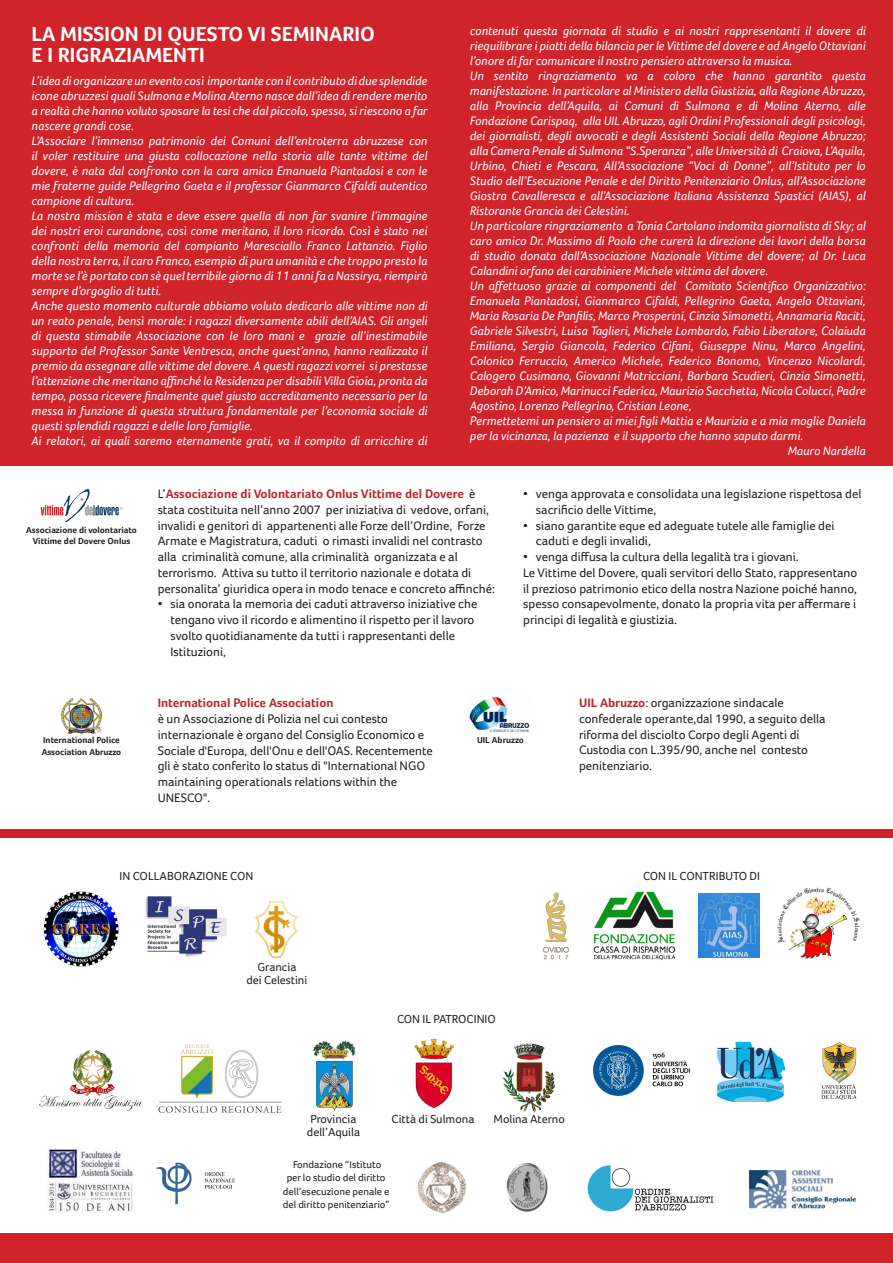
<style>
.page{position:relative;width:893px;height:1263px;background:#fff}
.page>*{position:absolute;margin:0;border:0;box-sizing:border-box;transform-origin:0 0}
.t1{font:700 21px/21px "Foco";color:#fff}
.t2{font:italic 12.75px/15px "Foco";color:#fff;text-align:justify}
.t3{font:12.75px/15.8px "Foco";color:#231f20}
.t4{font:12px/13.5px "Foco";color:#231f20;text-align:center}
.t5{font:10.5px/13.5px "Foco";color:#231f20;text-align:center}
.t6{font:700 9px/11.6px "Foco";color:#231f20}
.s1{font-weight:700;color:#b7282e}
</style>
<div class="page">
<img style="left:506px;top:1163px;width:42px;height:49px">
<img style="left:414px;top:1039px;width:39px;height:68px">
<img style="left:502px;top:1043px;width:53px;height:69px">
<img style="left:158px;top:1044px;width:124px;height:69px">
<img style="left:587px;top:1165px;width:127px;height:47px">
<img style="left:313px;top:1040px;width:43px;height:71px">
<img style="left:417px;top:1161px;width:50px;height:53px">
<img style="left:39px;top:1050px;width:103px;height:61px">
<img style="left:44px;top:891px;width:75px;height:75px;border-radius:37px">
<img style="left:145px;top:896px;width:82px;height:61px">
<img style="left:749px;top:1170px;width:106px;height:41px">
<img style="left:790px;top:944px;width:41px;height:14px">
<img style="left:594px;top:891px;width:80px;height:38px">
<img style="left:593px;top:934px;width:83px;height:26px">
<img style="left:698px;top:894px;width:62px;height:64px">
<img style="left:543px;top:892px;width:26px;height:68px">
<img style="left:592px;top:1045px;width:98px;height:51px">
<img style="left:716px;top:1041px;width:70px;height:61px">
<img style="left:156px;top:1162px;width:80px;height:43px">
<img style="left:821px;top:1042px;width:36px;height:58px">
<img style="left:255px;top:901px;width:43px;height:58px">
<img style="left:61px;top:698px;width:41px;height:36px">
<svg style="left:41px;top:489px;width:81px;height:33px"></svg>
<div style="left:0;top:1234px;width:893px;height:29px;background:#d1232a"></div>
<div style="left:0;top:0;width:893px;height:466px;background:#d1232a"></div>
<div style="left:0;top:829px;width:893px;height:9px;background:#d1232a"></div>
<img style="left:469px;top:697px;width:61px;height:35px">
<img style="left:48px;top:1148px;width:85px;height:65px">
<img style="left:790px;top:896px;width:57px;height:48px">
<p class="t1" style="left:32px;top:23px;width:345px">LA MISSION DI QUESTO VI SEMINARIO<br>E I RIGRAZIAMENTI</p>
<p class="t2" style="left:32px;top:73px;width:398px">L’idea di organizzare un evento così importante con il contributo di due splendide icone abruzzesi quali Sulmona e Molina Aterno nasce dall’idea di rendere merito a realtà che hanno voluto sposare la tesi che dal piccolo, spesso, si riescono a far nascere grandi cose.</p>
<p class="t2" style="left:32px;top:133px;width:397px">L’Associare l’immenso patrimonio dei Comuni dell’entroterra abruzzese con il voler restituire una giusta collocazione nella storia alle tante vittime del dovere, è nata dal confronto con la cara amica Emanuela Piantadosi e con le mie fraterne guide Pellegrino Gaeta e il professor Gianmarco Cifaldi autentico campione di cultura.</p>
<p class="t2" style="left:32px;top:208px;width:397px">La nostra mission è stata e deve essere quella di non far svanire l’immagine dei nostri eroi curandone, così come meritano, il loro ricordo. Così è stato nei confronti della memoria del compianto Maresciallo Franco Lattanzio. Figlio della nostra terra, il caro Franco, esempio di pura umanità e che troppo presto la morte se l’è portato con sè quel terribile giorno di 11 anni fa a Nassirya, riempirà sempre d’orgoglio di tutti.</p>
<p class="t2" style="left:32px;top:298px;width:397px">Anche questo momento culturale abbiamo voluto dedicarlo alle vittime non di un reato penale, bensì morale: i ragazzi diversamente abili dell’AIAS. Gli angeli di questa stimabile Associazione con le loro mani e grazie all’inestimabile supporto del Professor Sante Ventresca, anche quest’anno, hanno realizzato il premio da assegnare alle vittime del dovere. A questi ragazzi vorrei si prestasse l’attenzione che meritano affinché la Residenza per disabili Villa Gioia, pronta da tempo, possa ricevere finalmente quel giusto accreditamento necessario per la messa in funzione di questa struttura fondamentale per l’economia sociale di questi splendidi ragazzi e delle loro famiglie.</p>
<p class="t2" style="left:32px;top:433px;width:397px">Ai relatori, ai quali saremo eternamente grati, va il compito di arricchire di</p>
<p class="t2" style="left:470px;top:23px;width:397px">contenuti questa giornata di studio e ai nostri rappresentanti il dovere di riequilibrare i piatti della bilancia per le Vittime del dovere e ad Angelo Ottaviani l’onore di far comunicare il nostro pensiero attraverso la musica.</p>
<p class="t2" style="left:470px;top:68px;width:397px">Un sentito ringraziamento va a coloro che hanno garantito questa manifestazione. In particolare al Ministero della Giustizia, alla Regione Abruzzo, alla Provincia dell’Aquila, ai Comuni di Sulmona e di Molina Aterno, alle Fondazione Carispaq, alla UIL Abruzzo, agli Ordini Professionali degli psicologi, dei giornalisti, degli avvocati e degli Assistenti Sociali della Regione Abruzzo; alla Camera Penale di Sulmona “S.Speranza”, alle Università di Craiova, L’Aquila, Urbino, Chieti e Pescara, All’Associazione “Voci di Donne”, all’Istituto per lo Studio dell’Esecuzione Penale e del Diritto Penitenziario Onlus, all’Associazione Giostra Cavalleresca e all’Associazione Italiana Assistenza Spastici (AIAS), al Ristorante Grancia dei Celestini.</p>
<p class="t2" style="left:470px;top:218px;width:397px">Un particolare ringraziamento a Tonia Cartolano indomita giornalista di Sky; al caro amico Dr. Massimo di Paolo che curerà la direzione dei lavori della borsa di studio donata dall’Associazione Nazionale Vittime del dovere; al Dr. Luca Calandini orfano dei carabiniere Michele vittima del dovere.</p>
<p class="t2" style="left:470px;top:278px;width:397px">Un affettuoso grazie ai componenti del Comitato Scientifico Organizzativo:<br>Emanuela Piantadosi, Gianmarco Cifaldi, Pellegrino Gaeta, Angelo Ottaviani, Maria Rosaria De Panfilis, Marco Prosperini, Cinzia Simonetti, Annamaria Raciti, Gabriele Silvestri, Luisa Taglieri, Michele Lombardo, Fabio Liberatore, Colaiuda Emiliana, Sergio Giancola, Federico Cifani, Giuseppe Ninu, Marco Angelini, Colonico Ferruccio, Americo Michele, Federico Bonomo, Vincenzo Nicolardi, Calogero Cusimano, Giovanni Matricciani, Barbara Scudieri, Cinzia Simonetti, Deborah D’Amico, Marinucci Federica, Maurizio Sacchetta, Nicola Colucci, Padre Agostino, Lorenzo Pellegrino, Cristian Leone,</p>
<p class="t2" style="left:470px;top:413px;width:397px">Permettetemi un pensiero ai miei figli Mattia e Maurizia e a mia moglie Daniela per la vicinanza, la pazienza e il supporto che hanno saputo darmi.</p>
<p class="t2" style="left:788px;top:443px;width:79px">Mauro Nardella</p>
<p class="t6" style="left:26px;top:524px;width:112px;text-align:center">Associazione di volontariato<br>Vittime del Dovere Onlus</p>
<p class="t6" style="left:42px;top:734px;width:81px">International Police<br>Association Abruzzo</p>
<p class="t3" style="left:158px;top:486px;width:339px">L’<span class="s1">Associazione di Volontariato Onlus Vittime del Dovere</span> è stata costituita nell’anno 2007 per iniziativa di vedove, orfani, invalidi e genitori di appartenenti alle Forze dell’Ordine, Forze Armate e Magistratura, caduti o rimasti invalidi nel contrasto alla criminalità comune, alla criminalità organizzata e al terrorismo. Attiva su tutto il territorio nazionale e dotata di personalita’ giuridica opera in modo tenace e concreto affinché:</p>
<p class="t3" style="left:170px;top:596px;width:308px;text-indent:-13px">• sia onorata la memoria dei caduti attraverso iniziative che tengano vivo il ricordo e alimentino il rispetto per il lavoro svolto quotidianamente da tutti i rappresentanti delle Istituzioni,</p>
<p class="t3" style="left:536px;top:486px;width:327px;text-indent:-13px">• venga approvata e consolidata una legislazione rispettosa del sacrificio delle Vittime,</p>
<p class="t3" style="left:536px;top:517px;width:300px;text-indent:-13px">• siano garantite eque ed adeguate tutele alle famiglie dei caduti e degli invalidi,</p>
<p class="t3" style="left:523px;top:549px;width:277px">• venga diffusa la cultura della legalità tra i giovani.</p>
<p class="t3" style="left:523px;top:565px;width:336px;text-align:justify">Le Vittime del Dovere, quali servitori dello Stato, rappresentano il prezioso patrimonio etico della nostra Nazione poiché hanno, spesso consapevolmente, donato la propria vita per affermare i principi di legalità e giustizia.</p>
<p class="t3" style="left:158px;top:695px;width:277px"><span class="s1">International Police Association<br></span>è un Associazione di Polizia nel cui contesto internazionale è organo del Consiglio Economico e Sociale d'Europa, dell'Onu e dell'OAS. Recentemente gli è stato conferito lo status di "International NGO maintaining operationals relations within the UNESCO".</p>
<p class="t6" style="left:477px;top:734px;width:48px">UIL Abruzzo</p>
<p class="t3" style="left:579px;top:695px;width:248px"><span class="s1">UIL Abruzzo</span>: organizzazione sindacale confederale operante,dal 1990, a seguito della riforma del disciolto Corpo degli Agenti di Custodia con L.395/90, anche nel contesto penitenziario.</p>
<p class="t4" style="left:120px;top:869px;width:135px">IN COLLABORAZIONE CON</p>
<p class="t4" style="left:643px;top:869px;width:119px">CON IL CONTRIBUTO DI</p>
<p class="t4" style="left:247px;top:960px;width:62px">Grancia<br>dei Celestini</p>
<p class="t4" style="left:397px;top:1012px;width:100px">CON IL PATROCINIO</p>
<p class="t4" style="left:311px;top:1112px;width:47px">Provincia</p>
<p class="t4" style="left:392px;top:1112px;width:84px">Città di Sulmona</p>
<p class="t4" style="left:493px;top:1112px;width:73px">Molina Aterno</p>
<p class="t4" style="left:307px;top:1125px;width:55px">dell’Aquila</p>
<p class="t5" style="left:283px;top:1157px;width:108px">Fondazione “Istituto<br>per lo studio del diritto dell’esecuzione penale e del diritto penitenziario”</p>
</div>
